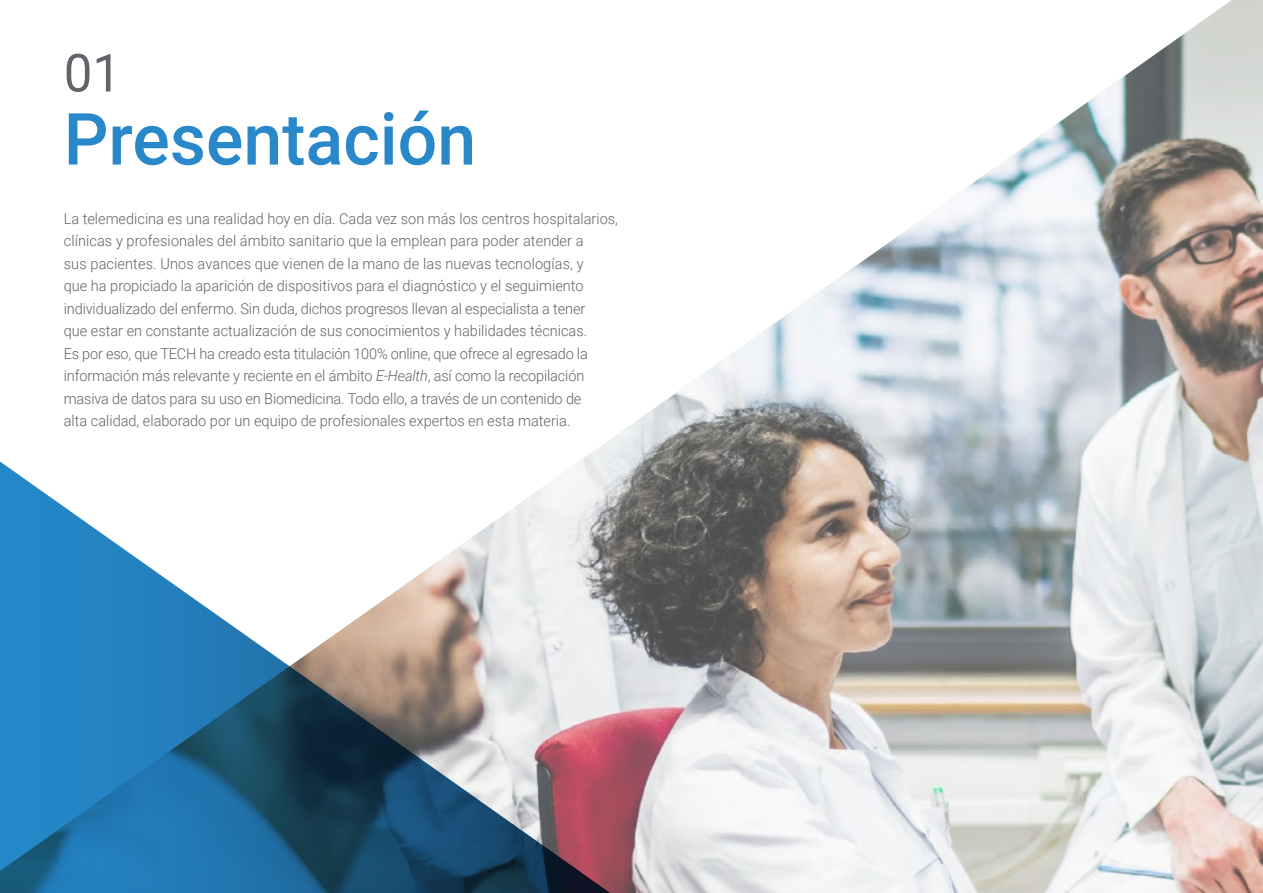
<style>
.page{position:relative;width:1263px;height:893px;background:#fff}
.page>*{position:absolute;margin:0;border:0;box-sizing:border-box;transform-origin:0 0}
.t1{font:500 72px "Roboto";color:#2988c9}
.t2{font:52.5px "Roboto";color:#61646a}
.t3{font:300 15px/22.5px "Roboto";color:#61646a}
.s1{font-style:italic}
</style>
<div class="page">
<img style="left:602px;top:0;width:661px;height:893px">
<svg style="left:0;top:446px;width:640px;height:447px"></svg>
<h2 class="t2" style="left:64px;top:36px;width:59px">01</h2>
<h1 class="t1" style="left:64px;top:89px;width:414px">Presentación</h1>
<p class="t3" style="left:64px;top:207px;width:556px">La telemedicina es una realidad hoy en día. Cada vez son más los centros hospitalarios, clínicas y profesionales del ámbito sanitario que la emplean para poder atender a<br>sus pacientes. Unos avances que vienen de la mano de las nuevas tecnologías, y<br>que ha propiciado la aparición de dispositivos para el diagnóstico y el seguimiento individualizado del enfermo. Sin duda, dichos progresos llevan al especialista a tener<br>que estar en constante actualización de sus conocimientos y habilidades técnicas.<br>Es por eso, que TECH ha creado esta titulación 100% online, que ofrece al egresado la información más relevante y reciente en el ámbito <span class="s1">E-Health</span>, así como la recopilación masiva de datos para su uso en Biomedicina. Todo ello, a través de un contenido de<br>alta calidad, elaborado por un equipo de profesionales expertos en esta materia.</p>
</div>
